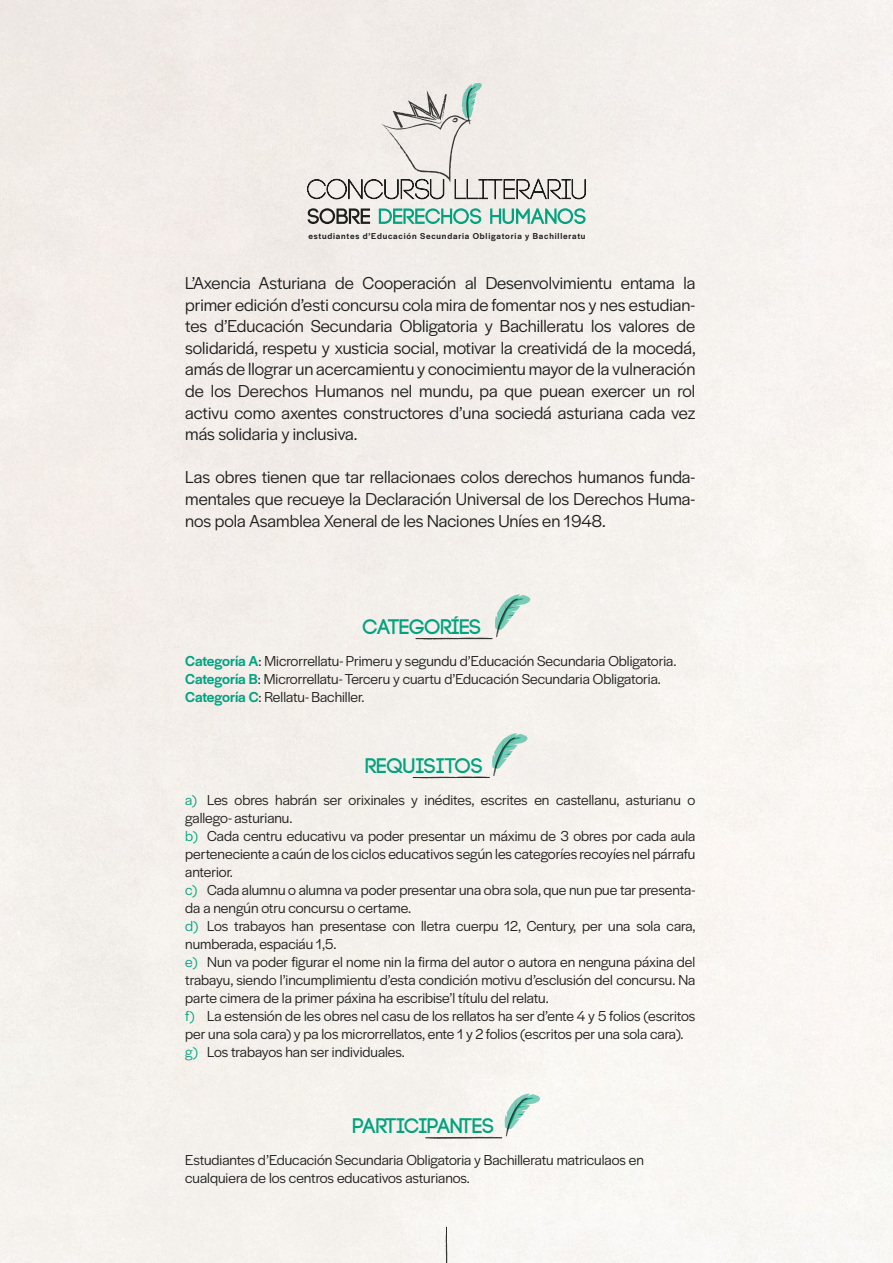
<style>
.page{position:relative;width:893px;height:1263px;background:#fff}
.page>*{position:absolute;margin:0;border:0;box-sizing:border-box;transform-origin:0 0}
.t1{font:700 21.15px "Code";color:#00a27f}
.t2{font:18px/21.6px "Halyard Display";color:#1d1d1b;text-align:justify}
.t3{font:15px/18px "Halyard Display";color:#1d1d1b}
.t4{font:500 8.85px "Halyard Display";letter-spacing:.095em;color:#1d1d1b}
.s1{font-weight:500;color:#00a27f}
.s2{color:#00a27f}
</style>
<div class="page">
<svg style="left:308px;top:208px;width:62px;height:16px"></svg>
<svg style="left:379px;top:208px;width:102px;height:16px;background:#8bcdbc"></svg>
<svg style="left:490px;top:208px;width:95px;height:16px;background:#90cfbe"></svg>
<svg style="left:307px;top:83px;width:279px;height:117px;background:#e3dfdb"></svg>
<svg style="left:415px;top:594px;width:115px;height:46px;background:#e1e6e0"></svg>
<svg style="left:425px;top:1094px;width:115px;height:45px"></svg>
<svg style="left:445px;top:1227px;width:3px;height:36px"></svg>
<svg style="left:413px;top:733px;width:114px;height:46px;background:#e1e7e1"></svg>
<p class="t4" style="left:308px;top:230px;width:279px">estudiantes d’Educación Secundaria Obligatoria y Bachilleratu</p>
<p class="t2" style="left:185px;top:271px;width:512px">L’Axencia Asturiana de Cooperación al Desenvolvimientu entama la primer edición d’esti concursu cola mira de fomentar nos y nes estudian&shy;tes d’Educación Secundaria Obligatoria y Bachilleratu los valores de solidaridá, respetu y xusticia social, motivar la creatividá de la mocedá, amás de llograr un acercamientu y conocimientu mayor de la vulneración de los Derechos Humanos nel mundu, pa que puean exercer un rol activu como axentes constructores d’una sociedá asturiana cada vez más solidaria y inclusiva.</p>
<p class="t2" style="left:185px;top:466px;width:512px">Las obres tienen que tar rellacionaes colos derechos humanos funda&shy;mentales que recueye la Declaración Universal de los Derechos Huma&shy;nos pola Asamblea Xeneral de les Naciones Uníes en 1948.</p>
<h1 class="t1" style="left:363px;top:616px;width:120px">CATEGORÍES</h1>
<p class="t3" style="left:185px;top:651px;width:493px"><span class="s1">Categoría A</span>: Microrrellatu- Primeru y segundu d’Educación Secundaria Obligatoria.<br><span class="s1">Categoría B</span>: Microrrellatu- Terceru y cuartu d’Educación Secundaria Obligatoria.<br><span class="s1">Categoría C</span>: Rellatu- Bachiller.</p>
<h1 class="t1" style="left:365px;top:754px;width:119px">REQUISITOS</h1>
<p class="t3" style="left:185px;top:790px;width:512px"><span class="s2">a)</span> Les obres habrán ser orixinales y inédites, escrites en castellanu, asturianu o gallego- asturianu.<br><span class="s2">b)</span> Cada centru educativu va poder presentar un máximu de 3 obres por cada aula perteneciente a caún de los ciclos educativos según les categoríes recoyíes nel párrafu anterior.<br><span class="s2">c)</span> Cada alumnu o alumna va poder presentar una obra sola, que nun pue tar presenta&shy;da a nengún otru concursu o certame.<br><span class="s2">d)</span> Los trabayos han presentase con lletra cuerpu 12, Century, per una sola cara, numberada, espaciáu 1,5.<br><span class="s2">e)</span> Nun va poder figurar el nome nin la firma del autor o autora en nenguna páxina del trabayu, siendo l’incumplimientu d’esta condición motivu d’esclusión del concursu. Na parte cimera de la primer páxina ha escribise’l títulu del relatu.<br><span class="s2">f)</span> La estensión de les obres nel casu de los rellatos ha ser d’ente 4 y 5 folios (escritos per una sola cara) y pa los microrrellatos, ente 1 y 2 folios (escritos per una sola cara). <span class="s2">g)</span> Los trabayos han ser individuales.</p>
<h1 class="t1" style="left:353px;top:1115px;width:143px">PARTICIPANTES</h1>
<p class="t3" style="left:185px;top:1150px;width:460px">Estudiantes d’Educación Secundaria Obligatoria y Bachilleratu matriculaos en cualquiera de los centros educativos asturianos.</p>
</div>
